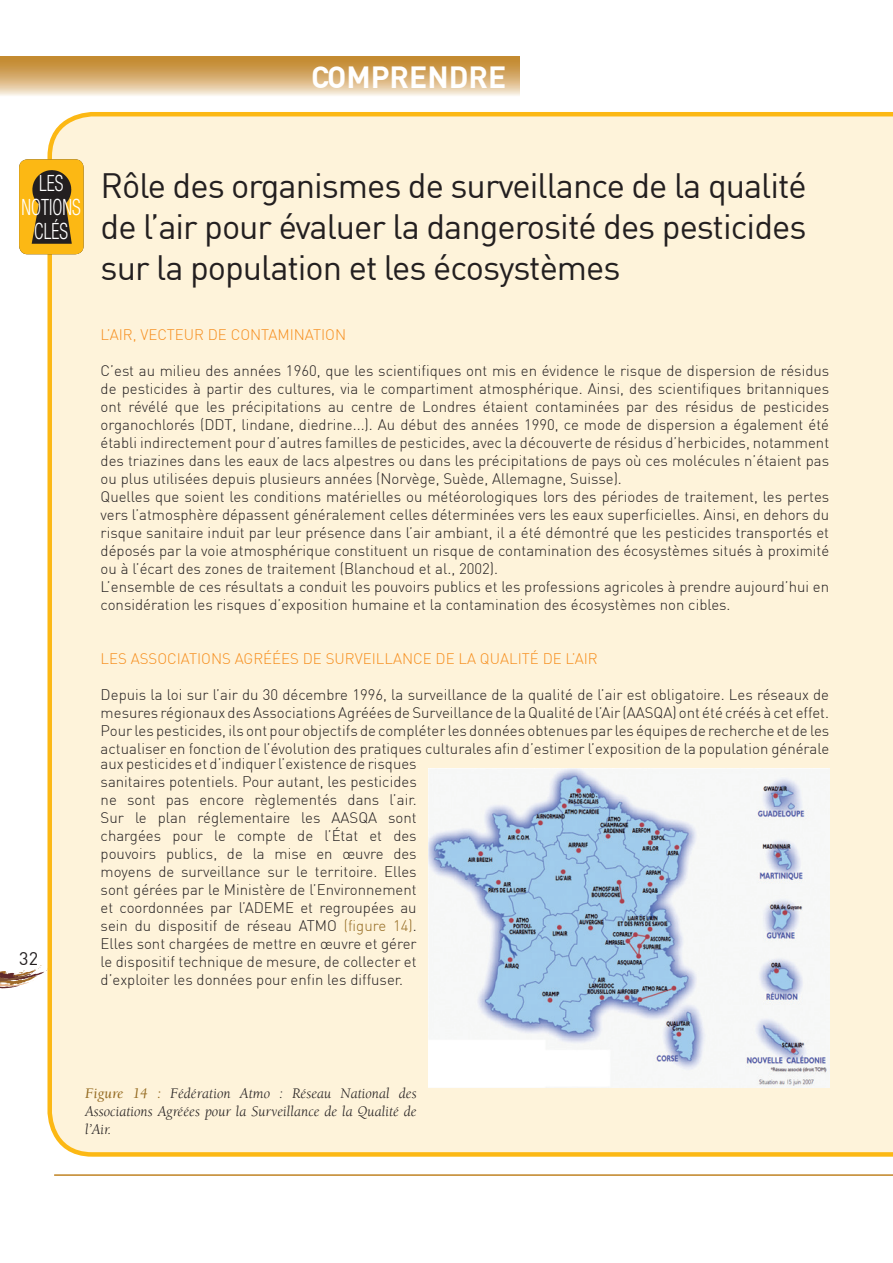
<style>
.page{position:relative;width:893px;height:1263px;background:#fff}
.page>*{position:absolute;margin:0;border:0;box-sizing:border-box;transform-origin:0 0}
.t1{font:34.5px/41.4px "DIN";letter-spacing:-.03em;color:#231f20;text-align:justify}
.t2{font:700 30px "DIN";color:#fff}
.t3{font:300 condensed 22.5px/24px "Helvetica Neue LT Std";color:#fff;text-align:center;scale:.8 1}
.t4{font:18px "DIN";color:#231f20}
.t5{font:300 15px/18px "DIN";color:#231f20;text-align:justify}
.t6{font:italic 15px/18px "Berkeley Std";color:#231f20;text-align:justify}
.t7{font:300 15px "DIN";color:#f68e1e}
.s1{color:#946a20}
</style>
<div class="page">
<svg style="left:0;top:57px;width:519px;height:39px;background:#d8b278"></svg>
<svg style="left:0;top:965px;width:47px;height:23px"></svg>
<hr style="left:54px;top:1174px;width:839px;height:2px;background:#c48b30">
<div style="left:47px;top:112px;width:846px;height:1045px;background:#fef3da"></div>
<img style="left:19px;top:159px;width:65px;height:95px">
<img style="left:428px;top:769px;width:401px;height:318px">
<h2 class="t2" style="left:311px;top:58px;width:21px">COMPREN</h2>
<h2 class="t2" style="left:449px;top:58px;width:38px">DRE</h2>
<h3 class="t3" style="left:22px;top:171px;width:76px">LES<br>NOTIONS<br>CLéS</h3>
<p class="t4" style="left:19px;top:947px;width:20px">32</p>
<h1 class="t1" style="left:101px;top:164px;width:708px">Rôle des organismes de surveillance de la qualité de l’air pour évaluer la dangerosité des pesticides sur la population et les écosystèmes</h1>
<p class="t7" style="left:101px;top:325px;width:45px">L’air , vecteur</p>
<p class="t7" style="left:208px;top:325px;width:27px">de contamination</p>
<p class="t5" style="left:101px;top:361px;width:730px;text-align:left">C’est au milieu des années 1960, que les scientifiques ont mis en évidence le risque de dispersion de résidus de pesticides à partir des cultures, via le compartiment atmosphérique. Ainsi, des scientifiques britanniques ont révélé que les précipitations au centre de Londres étaient contaminées par des résidus de pesticides organochlorés (DDT, lindane, diedrine...). Au début des années 1990, ce mode de dispersion a également été établi indirectement pour d’autres familles de pesticides, avec la découverte de résidus d’herbicides, notamment des triazines dans les eaux de lacs alpestres ou dans les précipitations de pays où ces molécules n’étaient pas ou plus utilisées depuis plusieurs années (Norvège, Suède, Allemagne, Suisse).<br>Quelles que soient les conditions matérielles ou météorologiques lors des périodes de traitement, les pertes vers l’atmosphère dépassent généralement celles déterminées vers les eaux superficielles. Ainsi, en dehors du risque sanitaire induit par leur présence dans l’air ambiant, il a été démontré que les pesticides transportés et déposés par la voie atmosphérique constituent un risque de contamination des écosystèmes situés à proximité ou à l’écart des zones de traitement (Blanchoud et al., 2002).<br>L’ensemble de ces résultats a conduit les pouvoirs publics et les professions agricoles à prendre aujourd’hui en considération les risques d’exposition humaine et la contamination des écosystèmes non cibles.</p>
<p class="t7" style="left:101px;top:649px;width:41px">Les Associations</p>
<p class="t7" style="left:235px;top:649px;width:110px">Agréées de Surveillance</p>
<p class="t7" style="left:436px;top:649px;width:63px">de la Qualit</p>
<p class="t7" style="left:530px;top:649px;width:61px">é de l’Air</p>
<p class="t5" style="left:101px;top:685px;width:730px">Depuis la loi sur l’air du 30 décembre 1996, la surveillance de la qualité de l’air est obligatoire. Les réseaux de mesures régionaux des Associations Agréées de Surveillance de la Qualité de l’Air (AASQA) ont été créés à cet effet.<br>Pour les pesticides, ils ont pour objectifs de compléter les données obtenues par les équipes de recherche et de les actualiser en fonction de l’évolution des pratiques culturales afin d’estimer l’exposition de la population générale</p>
<p class="t5" style="left:101px;top:755px;width:318px">aux pesticides et d’indiquer l’existence de risques sanitaires potentiels. Pour autant, les pesticides ne sont pas encore règlementés dans l’air.<br>Sur le plan réglementaire les AASQA sont chargées pour le compte de l’état et des pouvoirs publics, de la mise en œuvre des moyens de surveillance sur le territoire. Elles sont gérées par le Ministère de l’Environnement et coordonnées par l’ADEME et regroupées au sein du dispositif de réseau ATMO <span class="s1">(figure 14)</span>.<br>Elles sont chargées de mettre en œuvre et gérer le dispositif technique de mesure, de collecter et d’exploiter les données pour enfin les diffuser.</p>
<p class="t6" style="left:85px;top:1085px;width:333px"><span class="s1">Figure 14 :</span> Fédération Atmo : Réseau National des Associations Agréées pour la Surveillance de la Qualité de l’Air.</p>
</div>
